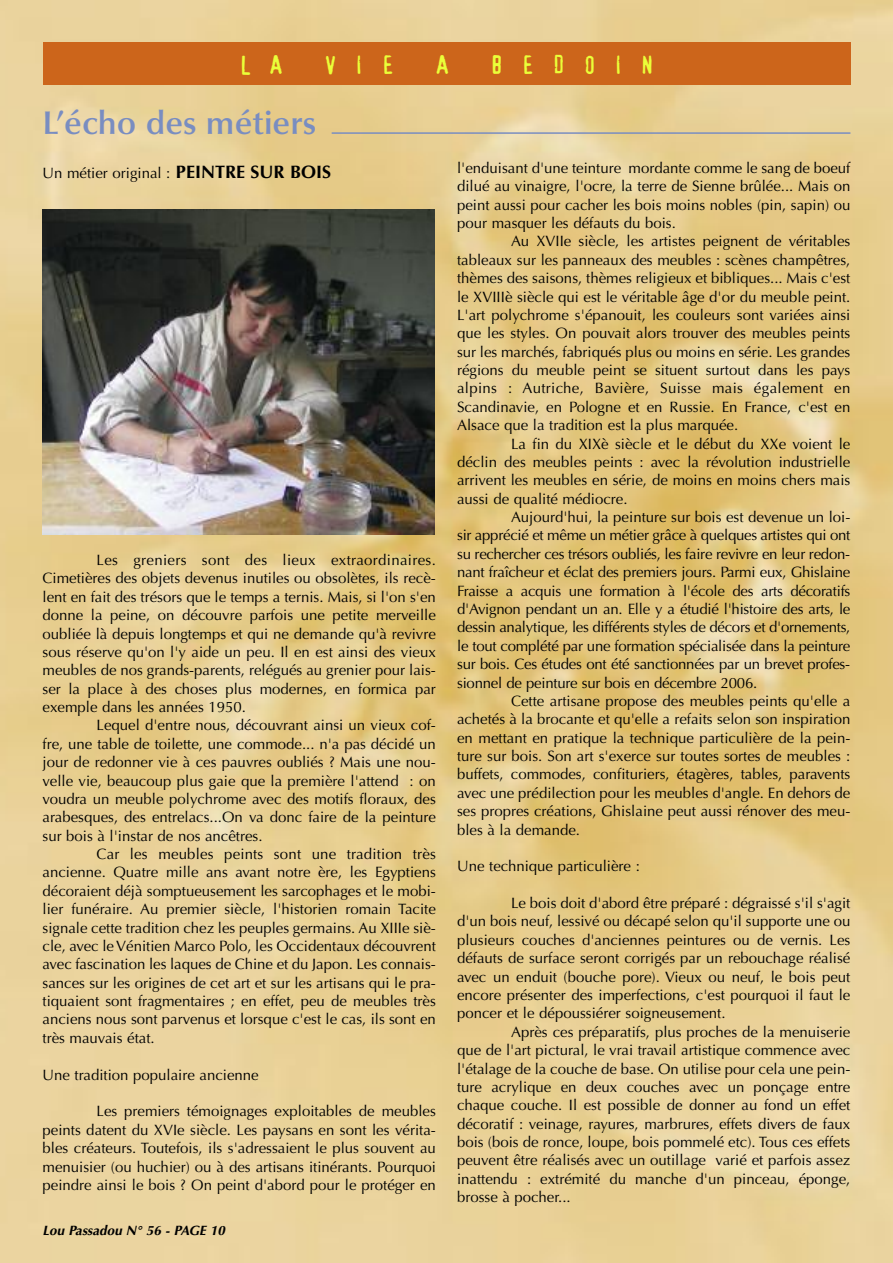
<style>
.page{position:relative;width:893px;height:1263px;background:#fff}
.page>*{position:absolute;margin:0;border:0;box-sizing:border-box;transform-origin:0 0}
.t1{font:600 33px "Optima";color:#798dc1}
.t2{font:24.75px "Confidential";letter-spacing:.75em;color:#eaff39}
.t3{font:15px/18.5px "Optima";color:#000;text-align:justify}
.t4{font:italic 700 13.5px "Optima";color:#000}
.s1{font-weight:700;font-size:18px}
</style>
<div class="page">
<img style="left:0;top:0;width:893px;height:1263px">
<div style="left:43px;top:43px;width:807px;height:42px;background:#cc651b"></div>
<hr style="left:332px;top:132px;width:518px;height:2px;background:#798dc1">
<img style="left:43px;top:209px;width:392px;height:325px">
<h2 class="t2" style="left:240px;top:50px;width:44px">L A</h2>
<h2 class="t2" style="left:324px;top:50px;width:71px">VIE</h2>
<h2 class="t2" style="left:436px;top:50px;width:14px">A</h2>
<h2 class="t2" style="left:491px;top:50px;width:164px">BEDOIN</h2>
<h1 class="t1" style="left:43px;top:109px;width:275px">L’écho des métiers</h1>
<p class="t3" style="left:43px;top:165px;width:290px">Un métier original : <span class="s1">PEINTRE SUR BOIS</span></p>
<p class="t3" style="left:457px;top:160px;width:395px">l'enduisant d'une teinture mordante comme le sang de boeuf dilué au vinaigre, l'ocre, la terre de Sienne brûlée... Mais on peint aussi pour cacher les bois moins nobles (pin, sapin) ou pour masquer les défauts du bois.</p>
<p class="t3" style="left:457px;top:234px;width:395px;text-indent:54px">Au XVIIe siècle, les artistes peignent de véritables tableaux sur les panneaux des meubles : scènes champêtres, thèmes des saisons, thèmes religieux et bibliques... Mais c'est le XVIIIè siècle qui est le véritable âge d'or du meuble peint.<br>L'art polychrome s'épanouit, les couleurs sont variées ainsi que les styles. On pouvait alors trouver des meubles peints sur les marchés, fabriqués plus ou moins en série. Les grandes régions du meuble peint se situent surtout dans les pays alpins : Autriche, Bavière, Suisse mais également en Scandinavie, en Pologne et en Russie. En France, c'est en Alsace que la tradition est la plus marquée.</p>
<p class="t3" style="left:457px;top:436px;width:395px;text-indent:54px">La fin du XIXè siècle et le début du XXe voient le déclin des meubles peints : avec la révolution industrielle arrivent les meubles en série, de moins en moins chers mais aussi de qualité médiocre.</p>
<p class="t3" style="left:457px;top:509px;width:395px;text-indent:54px">Aujourd'hui, la peinture sur bois est devenue un loi&shy;sir apprécié et même un métier grâce à quelques artistes qui ont su rechercher ces trésors oubliés, les faire revivre en leur redon&shy;nant fraîcheur et éclat des premiers jours. Parmi eux, Ghislaine Fraisse a acquis une formation à l'école des arts décoratifs d'Avignon pendant un an. Elle y a étudié l'histoire des arts, le dessin analytique, les différents styles de décors et d'ornements, le tout complété par une formation spécialisée dans la peinture sur bois. Ces études ont été sanctionnées par un brevet profes&shy;sionnel de peinture sur bois en décembre 2006.</p>
<p class="t3" style="left:457px;top:693px;width:395px;text-indent:54px">Cette artisane propose des meubles peints qu'elle a achetés à la brocante et qu'elle a refaits selon son inspiration en mettant en pratique la technique particulière de la pein&shy;ture sur bois. Son art s'exerce sur toutes sortes de meubles : buffets, commodes, confituriers, étagères, tables, paravents avec une prédilection pour les meubles d'angle. En dehors de ses propres créations, Ghislaine peut aussi rénover des meu&shy;bles à la demande.</p>
<p class="t3" style="left:457px;top:858px;width:184px">Une technique particulière :</p>
<p class="t3" style="left:457px;top:895px;width:395px;text-indent:54px">Le bois doit d'abord être préparé : dégraissé s'il s'agit d'un bois neuf, lessivé ou décapé selon qu'il supporte une ou plusieurs couches d'anciennes peintures ou de vernis. Les défauts de surface seront corrigés par un rebouchage réalisé avec un enduit (bouche pore). Vieux ou neuf, le bois peut encore présenter des imperfections, c'est pourquoi il faut le poncer et le dépoussiérer soigneusement.</p>
<p class="t3" style="left:457px;top:1024px;width:395px;text-indent:54px">Après ces préparatifs, plus proches de la menuiserie que de l'art pictural, le vrai travail artistique commence avec l'étalage de la couche de base. On utilise pour cela une pein&shy;ture acrylique en deux couches avec un ponçage entre chaque couche. Il est possible de donner au fond un effet décoratif : veinage, rayures, marbrures, effets divers de faux bois (bois de ronce, loupe, bois pommelé etc). Tous ces effets peuvent être réalisés avec un outillage varié et parfois assez inattendu : extrémité du manche d'un pinceau, éponge, brosse à pocher...</p>
<p class="t3" style="left:43px;top:552px;width:395px;text-indent:54px">Les greniers sont des lieux extraordinaires.<br>Cimetières des objets devenus inutiles ou obsolètes, ils recè&shy;lent en fait des trésors que le temps a ternis. Mais, si l'on s'en donne la peine, on découvre parfois une petite merveille oubliée là depuis longtemps et qui ne demande qu'à revivre sous réserve qu'on l'y aide un peu. Il en est ainsi des vieux meubles de nos grands-parents, relégués au grenier pour lais&shy;ser la place à des choses plus modernes, en formica par exemple dans les années 1950.</p>
<p class="t3" style="left:43px;top:717px;width:395px;text-indent:54px">Lequel d'entre nous, découvrant ainsi un vieux cof&shy;fre, une table de toilette, une commode... n'a pas décidé un jour de redonner vie à ces pauvres oubliés ? Mais une nou&shy;velle vie, beaucoup plus gaie que la première l'attend : on voudra un meuble polychrome avec des motifs floraux, des arabesques, des entrelacs...On va donc faire de la peinture sur bois à l'instar de nos ancêtres.</p>
<p class="t3" style="left:43px;top:846px;width:395px;text-indent:54px">Car les meubles peints sont une tradition très ancienne. Quatre mille ans avant notre ère, les Egyptiens décoraient déjà somptueusement les sarcophages et le mobi&shy;lier funéraire. Au premier siècle, l'historien romain Tacite signale cette tradition chez les peuples germains. Au XIIIe siè&shy;cle, avec leVénitien Marco Polo, les Occidentaux découvrent avec fascination les laques de Chine et du Japon. Les connais&shy;sances sur les origines de cet art et sur les artisans qui le pra&shy;tiquaient sont fragmentaires ; en effet, peu de meubles très anciens nous sont parvenus et lorsque c'est le cas, ils sont en très mauvais état.</p>
<p class="t3" style="left:43px;top:1067px;width:218px">Une tradition populaire ancienne</p>
<p class="t3" style="left:43px;top:1103px;width:395px;text-indent:54px">Les premiers témoignages exploitables de meubles peints datent du XVIe siècle. Les paysans en sont les vérita&shy;bles créateurs. Toutefois, ils s'adressaient le plus souvent au menuisier (ou huchier) ou à des artisans itinérants. Pourquoi peindre ainsi le bois ? On peint d'abord pour le protéger en</p>
<p class="t4" style="left:43px;top:1225px;width:184px">Lou Passadou N° 56 - PAGE 10</p>
</div>
